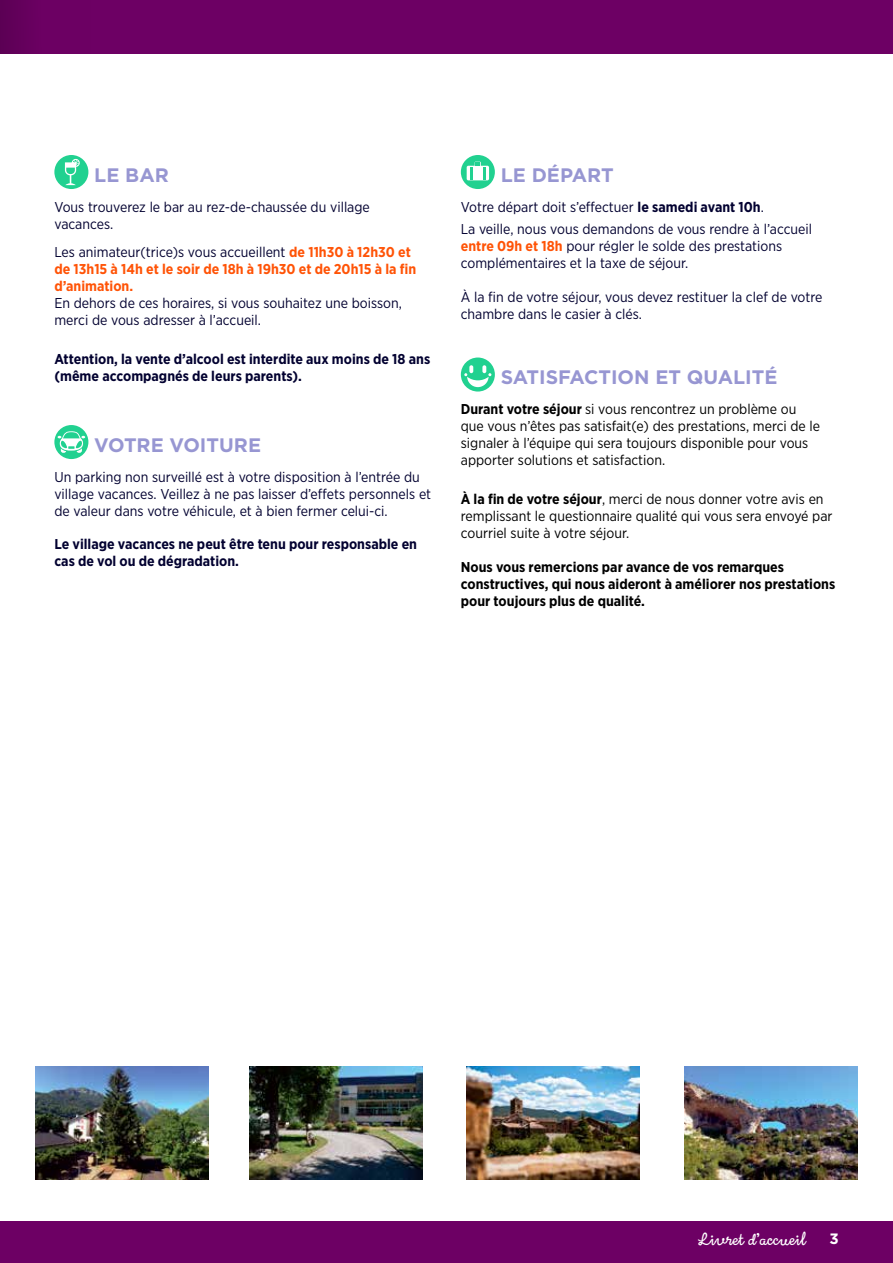
<style>
.page{position:relative;width:893px;height:1263px;background:#fff}
.page>*{position:absolute;margin:0;border:0;box-sizing:border-box;transform-origin:0 0}
.t1{font:34.5px "HMS Gilbert Script";color:#fff}
.t2{font:700 19.5px "Gotham";color:#9796d2}
.t3{font:700 15px "Gotham";color:#fff}
.t4{font:14.25px/17.1px "Gotham Narrow";color:#020030}
.t5{font:14.25px/17.1px "Gotham Narrow";color:#000}
.t6{font:700 14.25px/17.1px "Gotham Narrow";color:#020030}
.t7{font:700 14.25px/17.1px "Gotham Narrow";color:#000}
.t8{font:700 14.25px/17.1px "Gotham Narrow";color:#ff5306}
.s1{font-weight:400;color:#020030}
.s2{font-weight:700}
.s3{font-weight:700;color:#ff5306}
</style>
<div class="page">
<div style="left:0;top:0;width:893px;height:54px;background:#6d0064"></div>
<div style="left:0;top:0;width:91px;height:54px;background:linear-gradient(to right,#610059,#700067)"></div>
<div style="left:0;top:1221px;width:893px;height:42px;background:#6d0064"></div>
<svg style="left:0;top:0;width:4px;height:54px"></svg>
<img style="left:36px;top:1067px;width:173px;height:112px">
<img style="left:250px;top:1067px;width:173px;height:112px">
<img style="left:467px;top:1067px;width:173px;height:112px">
<img style="left:684px;top:1067px;width:173px;height:112px">
<svg style="left:54px;top:155px;width:34px;height:34px"></svg>
<svg style="left:54px;top:425px;width:34px;height:34px"></svg>
<svg style="left:461px;top:155px;width:34px;height:34px"></svg>
<svg style="left:461px;top:357px;width:34px;height:35px"></svg>
<h2 class="t2" style="left:94px;top:162px;width:76px">LE BAR</h2>
<p class="t4" style="left:54px;top:198px;width:317px">Vous trouverez le bar au rez-de-chaussée du village vacances.</p>
<p class="t8" style="left:54px;top:243px;width:363px"><span class="s1">Les animateur(trice)s vous accueillent</span> de 11h30 à 12h30 et de 13h15 à 14h et le soir de 18h à 19h30 et de 20h15 à la fin d’animation.</p>
<p class="t4" style="left:54px;top:294px;width:349px">En dehors de ces horaires, si vous souhaitez une boisson, merci de vous adresser à l’accueil.</p>
<p class="t6" style="left:54px;top:350px;width:377px">Attention, la vente d’alcool est interdite aux moins de 18 ans (même accompagnés de leurs parents).</p>
<h2 class="t2" style="left:94px;top:432px;width:168px">VOTRE VOITURE</h2>
<p class="t4" style="left:54px;top:468px;width:378px">Un parking non surveillé est à votre disposition à l’entrée du village vacances. Veillez à ne pas laisser d’effets personnels et de valeur dans votre véhicule, et à bien fermer celui-ci.</p>
<p class="t6" style="left:54px;top:535px;width:364px">Le village vacances ne peut être tenu pour responsable en cas de vol ou de dégradation.</p>
<h2 class="t2" style="left:501px;top:162px;width:115px">LE DÉPART</h2>
<p class="t4" style="left:461px;top:195px;width:353px;line-height:22.5px">Votre départ doit s’effectuer <span class="s2">le samedi avant 10h</span>.<br>La veille, nous vous demandons de vous rendre à l’accueil</p>
<p class="t4" style="left:461px;top:237px;width:323px"><span class="s3">entre 09h et 18h</span> pour régler le solde des prestations complémentaires et la taxe de séjour.</p>
<p class="t4" style="left:461px;top:288px;width:363px">À la fin de votre séjour, vous devez restituer la clef de votre chambre dans le casier à clés.</p>
<h2 class="t2" style="left:501px;top:364px;width:278px">SATISFACTION ET QUALITÉ</h2>
<p class="t5" style="left:461px;top:400px;width:361px"><span class="s2">Durant votre séjour</span> si vous rencontrez un problème ou que vous n’êtes pas satisfait(e) des prestations, merci de le signaler à l’équipe qui sera toujours disponible pour vous apporter solutions et satisfaction.</p>
<p class="t5" style="left:461px;top:490px;width:373px"><span class="s2">À la fin de votre séjour</span>, merci de nous donner votre avis en remplissant le questionnaire qualité qui vous sera envoyé par courriel suite à votre séjour.</p>
<p class="t7" style="left:461px;top:558px;width:376px">Nous vous remercions par avance de vos remarques constructives, qui nous aideront à améliorer nos prestations pour toujours plus de qualité.</p>
<h1 class="t1" style="left:698px;top:1212px;width:109px">Livret d’accueil</h1>
<p class="t3" style="left:829px;top:1228px;width:11px">3</p>
</div>
